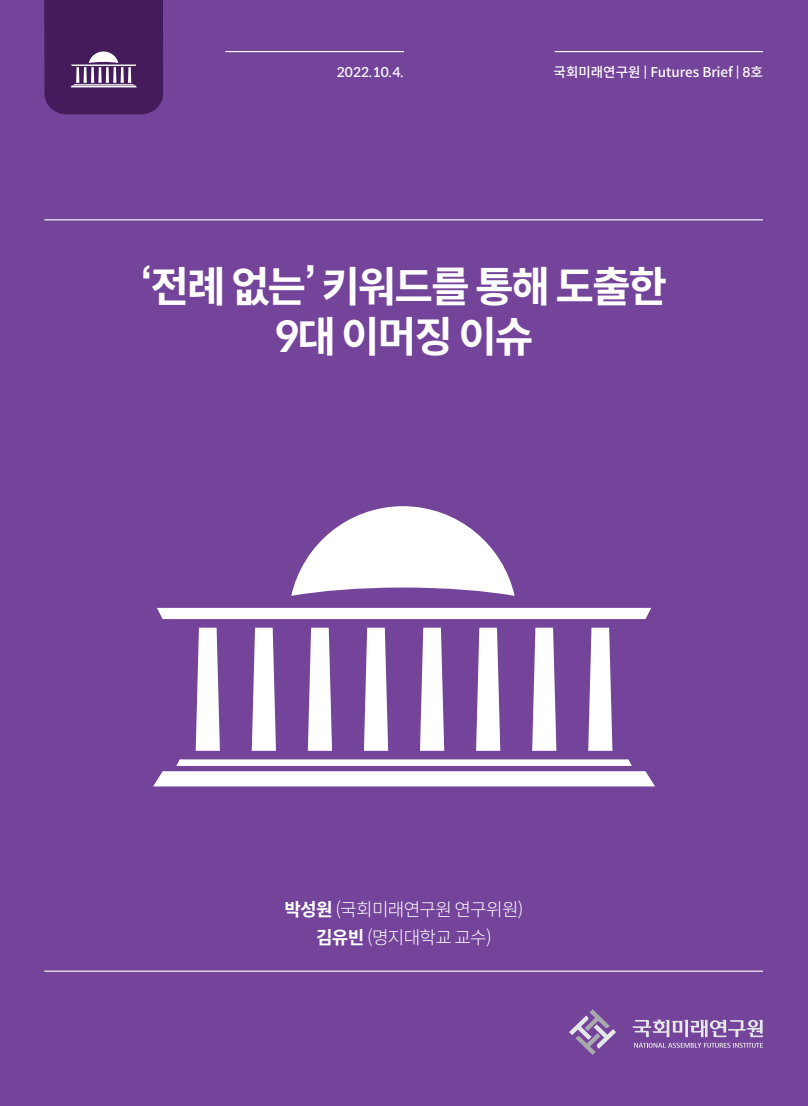
<style>
.page{position:relative;width:808px;height:1106px;background:#74439a}
.page>*{position:absolute;margin:0;border:0;box-sizing:border-box;transform-origin:0 0}
.영문타이틀{font:700 42px/50.4px "Spoqa Han Sans Neo";letter-spacing:-.05em;color:#fff;text-align:center}
.영문타이틀-2{font:300 18px "Spoqa Han Sans Neo";letter-spacing:-.04em;color:#fff}
.t1{font:500 13.5px "Spoqa Han Sans Neo";color:#fff}
.s1{font-weight:700}
</style>
<div class="page">
<svg style="left:44px;top:0;width:119px;height:114px"></svg>
<hr style="left:44px;top:219px;width:719px;height:1px;background:#fff">
<hr style="left:44px;top:970px;width:719px;height:1px;background:#fff">
<svg style="left:291px;top:506px;width:224px;height:90px"></svg>
<svg style="left:196px;top:627px;width:24px;height:123px"></svg>
<svg style="left:252px;top:627px;width:24px;height:123px"></svg>
<svg style="left:308px;top:627px;width:24px;height:123px"></svg>
<svg style="left:364px;top:627px;width:24px;height:123px"></svg>
<svg style="left:420px;top:627px;width:24px;height:123px"></svg>
<svg style="left:476px;top:627px;width:24px;height:123px"></svg>
<svg style="left:532px;top:627px;width:24px;height:123px"></svg>
<svg style="left:588px;top:627px;width:24px;height:123px"></svg>
<div style="left:157px;top:608px;width:494px;height:11px;background:#fff"></div>
<svg style="left:153px;top:759px;width:502px;height:27px"></svg>
<hr style="left:225px;top:51px;width:179px;height:1px;background:#fff">
<hr style="left:555px;top:51px;width:208px;height:1px;background:#fff">
<svg style="left:569px;top:1009px;width:47px;height:45px"></svg>
<svg style="left:632px;top:1019px;width:131px;height:28px"></svg>
<p class="t1" style="left:337px;top:62px;width:69px">2022.10.4.</p>
<p class="t1" style="left:554px;top:62px;width:211px">국회미래연구원 | Futures Brief | 8호</p>
<p class="영문타이틀" style="left:141px;top:260px;width:528px">‘전례 없는’ 키워드를 통해 도출한<br>9대 이머징 이슈</p>
<p class="영문타이틀-2" style="left:284px;top:896px;width:241px"><span class="s1">박성원</span> (국회미래연구원 연구위원)</p>
<p class="영문타이틀-2" style="left:316px;top:925px;width:177px"><span class="s1">김유빈</span> (명지대학교 교수)</p>
</div>
